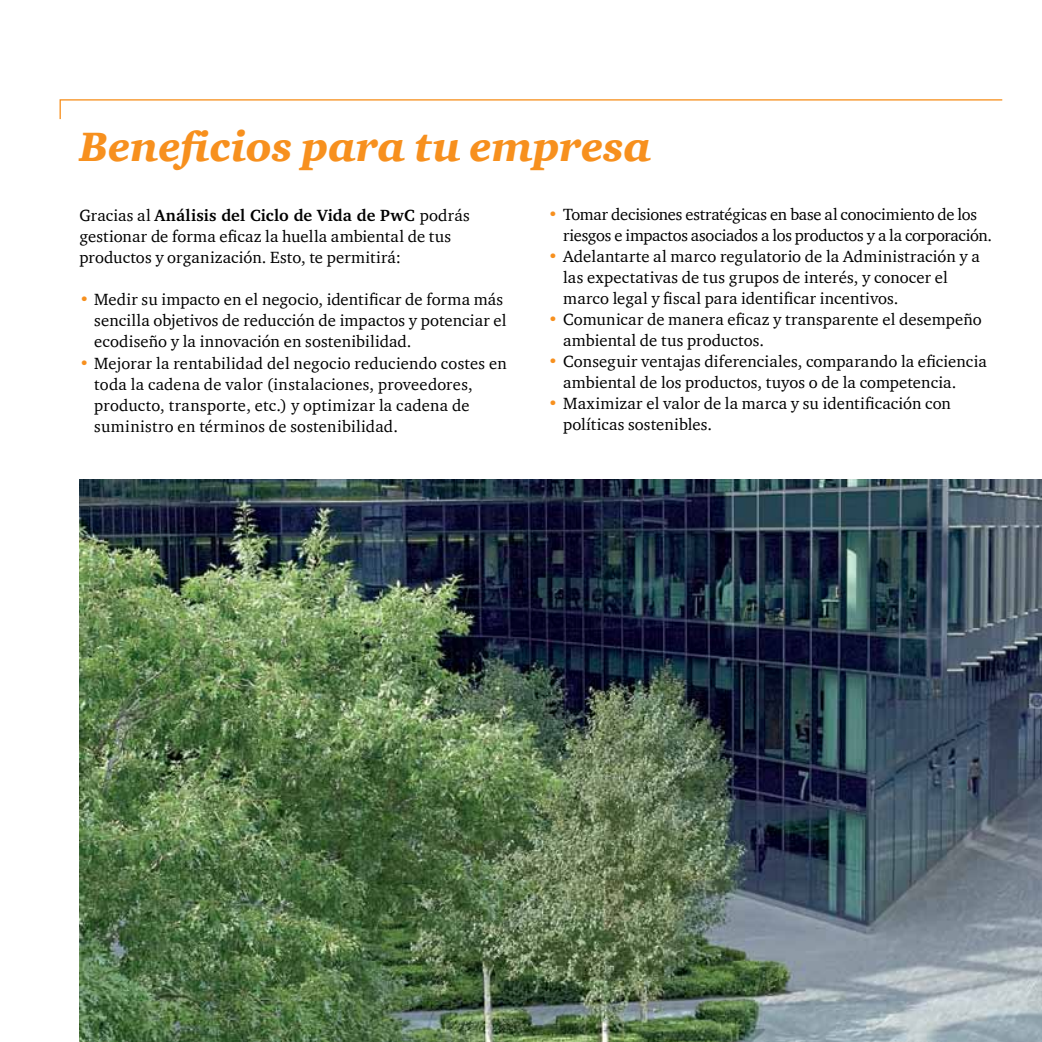
<style>
.page{position:relative;width:1042px;height:1042px;background:#fff}
.page>*{position:absolute;margin:0;border:0;box-sizing:border-box;transform-origin:0 0}
.t1{font:italic 900 42px "ITC Charter Com";color:#f7901e}
.t2{font:16.62px/21px "ITC Charter Com";letter-spacing:.01em;color:#000}
.t3{font:16.62px/21px "ITC Charter Com";letter-spacing:-.015em;color:#000}
.t4{font:700 16.62px "Charter IT Cby BT";letter-spacing:.01em;color:#000}
.s1{font-family:"ITC Charter Com";font-weight:400}
.s2{color:#f7901e}
</style>
<div class="page">
<img style="left:79px;top:479px;width:963px;height:563px">
<svg style="left:59px;top:99px;width:944px;height:21px"></svg>
<h1 class="t1" style="left:79px;top:121px;width:573px">Beneficios para tu empresa</h1>
<p class="t4" style="left:79px;top:205px;width:392px"><span class="s1">Gracias al</span> Análisis del Ciclo de Vida de PwC <span class="s1">podrás</span></p>
<p class="t2" style="left:79px;top:226px;width:373px">gestionar de forma eficaz la huella ambiental de tus productos y organización. Esto, te permitirá:</p>
<p class="t2" style="left:94px;top:289px;width:414px;text-indent:-15px"><span class="s2">•</span> Medir su impacto en el negocio, identificar de forma más sencilla objetivos de reducción de impactos y potenciar el ecodiseño y la innovación en sostenibilidad.</p>
<p class="t2" style="left:94px;top:352px;width:414px;text-indent:-15px"><span class="s2">•</span> Mejorar la rentabilidad del negocio reduciendo costes en toda la cadena de valor (instalaciones, proveedores, producto, transporte, etc.) y optimizar la cadena de suministro en términos de sostenibilidad.</p>
<p class="t3" style="left:563px;top:204px;width:430px;text-indent:-15px"><span class="s2">•</span> Tomar decisiones estratégicas en base al conocimiento de los riesgos e impactos asociados a los productos y a la corporación.</p>
<p class="t2" style="left:563px;top:246px;width:418px;text-indent:-15px"><span class="s2">•</span> Adelantarte al marco regulatorio de la Administración y a las expectativas de tus grupos de interés, y conocer el marco legal y fiscal para identificar incentivos.</p>
<p class="t2" style="left:563px;top:309px;width:420px;text-indent:-15px"><span class="s2">•</span> Comunicar de manera eficaz y transparente el desempeño ambiental de tus productos.</p>
<p class="t2" style="left:563px;top:351px;width:425px;text-indent:-15px"><span class="s2">•</span> Conseguir ventajas diferenciales, comparando la eficiencia ambiental de los productos, tuyos o de la competencia.</p>
<p class="t2" style="left:563px;top:393px;width:389px;text-indent:-15px"><span class="s2">•</span> Maximizar el valor de la marca y su identificación con políticas sostenibles.</p>
</div>
